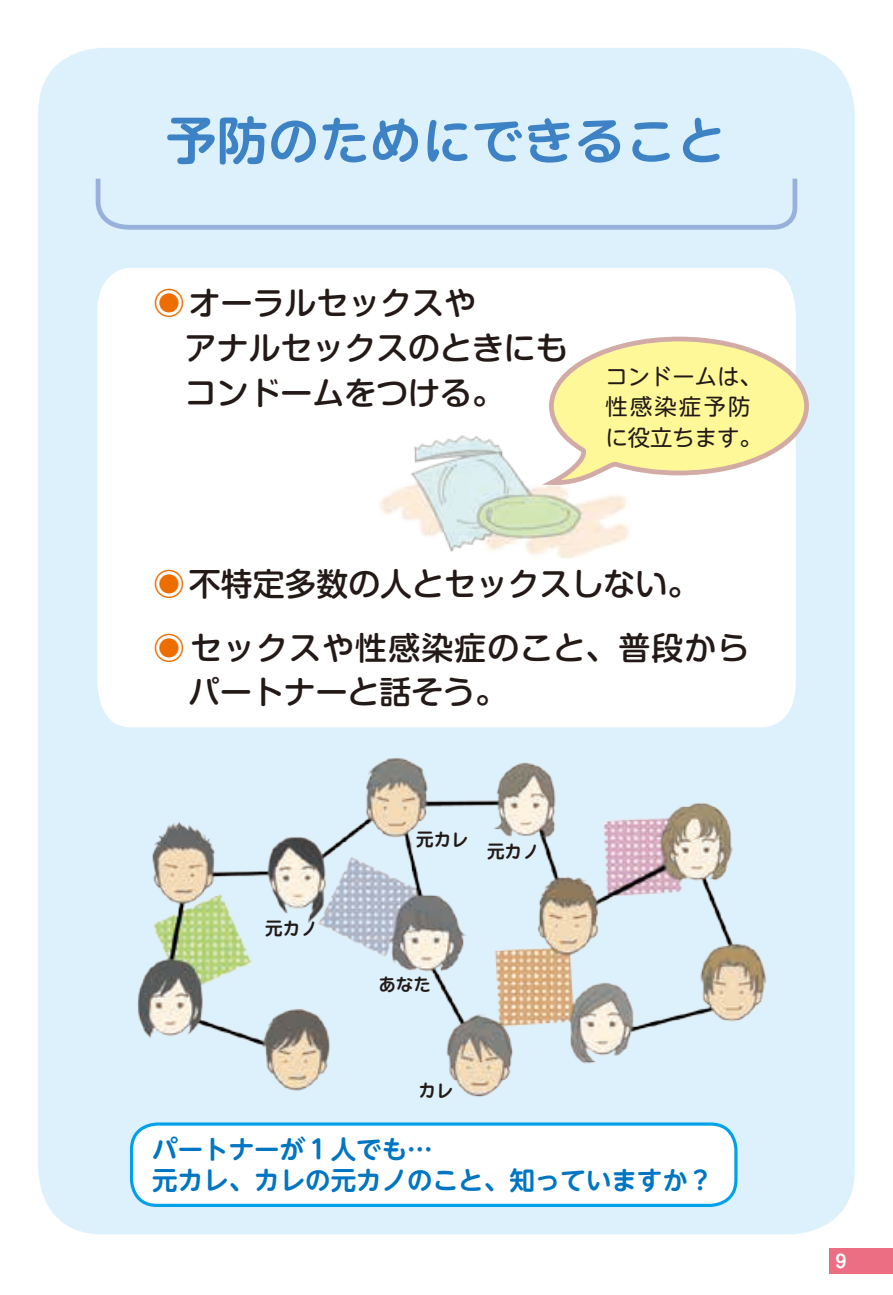
<style>
.page{position:relative;width:893px;height:1295px;background:#fff}
.page>*{position:absolute;margin:0;border:0;box-sizing:border-box;transform-origin:0 0}
.t1{font:700 51.07px "Kamo Lemo Std De";color:#3c82c5}
.t2{font:500 31.95px/44.6px "Shin M Go Pro";color:#231916}
.t3{font:500 31.95px/63.7px "Shin M Go Pro";letter-spacing:.02em;color:#231916}
.t4{font:700 25.43px/30.4px "UD Shin M Go Pro De";color:#0075c2}
.t5{font:22.28px/30.4px "UD Shin M Go Pro";color:#231916}
.t6{font:700 17.55px "Kamo Lemo Std De";color:#231916}
.t7{font:700 17.55px "Shin M Go Pro De";color:#fff}
.s1{font-family:"Shin M Go Pro De"}
.s2{color:#ed6d00}
</style>
<div class="page">
<div style="left:38px;top:48px;width:817px;height:1186px;background:#ddf1fc;border-radius:64px"></div>
<img style="left:137px;top:758px;width:630px;height:368px">
<div style="left:132px;top:1124px;width:604px;height:81px;background:#fff;border-radius:26px"></div>
<div style="left:130px;top:1122px;width:607px;height:85px;border:3px solid #00a1e9;border-radius:26px"></div>
<div style="left:97px;top:268px;width:699px;height:459px;background:#fff"></div>
<svg style="left:95px;top:178px;width:703px;height:52px"></svg>
<div style="left:829px;top:1248px;width:64px;height:26px;background:#ec6e82"></div>
<img style="left:367px;top:429px;width:270px;height:137px">
<svg style="left:533px;top:334px;width:276px;height:152px"></svg>
<h1 class="t1" style="left:166px;top:102px;width:563px"><span class="s1">予防</span>のためにできること</h1>
<p class="t2" style="left:153px;top:277px;width:416px"><span class="s2">◉</span>オーラルセックスや<br>　アナルセックスのときにも　コンドームをつける。</p>
<p class="t5" style="left:605px;top:360px;width:158px">コンドームは、性感染症予防に役立ちます。</p>
<p class="t3" style="left:153px;top:548px;width:598px"><span class="s2">◉</span>不特定多数の人とセックスしない。<br><span class="s2">◉</span>セックスや性感染症のこと、普段から</p>
<p class="t2" style="left:188px;top:666px;width:320px">パートナーと話そう。</p>
<p class="t6" style="left:265px;top:915px;width:54px"><span class="s1">元</span>カノ</p>
<p class="t6" style="left:416px;top:826px;width:54px"><span class="s1">元</span>カレ</p>
<p class="t6" style="left:487px;top:838px;width:54px"><span class="s1">元</span>カノ</p>
<p class="t6" style="left:378px;top:971px;width:54px">あなた</p>
<p class="t6" style="left:418px;top:1077px;width:37px">カレ</p>
<p class="t4" style="left:152px;top:1133px;width:563px">パートナーが１人でも…<br>元カレ、カレの元カノのこと、知っていますか？</p>
<p class="t7" style="left:836px;top:1247px;width:13px">9</p>
</div>
